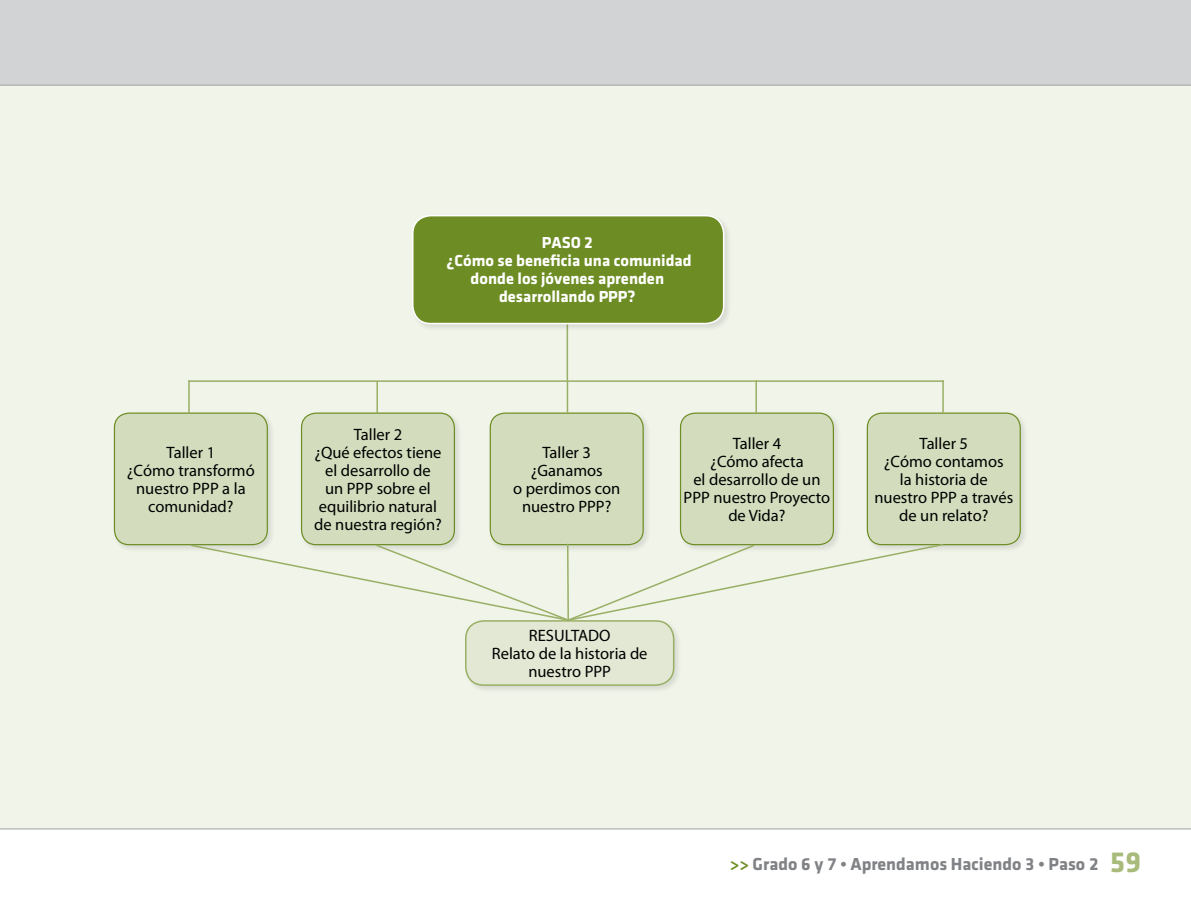
<style>
.page{position:relative;width:1191px;height:915px;background:#fff}
.page>*{position:absolute;margin:0;border:0;box-sizing:border-box;transform-origin:0 0}
.t1{font:700 18px "Klavika";color:#808285}
.t2{font:16.5px/18px "Myriad Pro";color:#000;text-align:center}
.t3{font:700 16.5px/18px "Klavika";color:#fff;text-align:center}
.s1{color:#6d8d24}
.s2{font-size:30px;color:#a8bb7b}
</style>
<div class="page">
<div style="left:0;top:0;width:1191px;height:86px;background:#d1d3d4"></div>
<div style="left:0;top:85px;width:1191px;height:743px;background:#f0f4e9"></div>
<hr style="left:566px;top:324px;width:2px;height:56px;background:#99af65">
<div style="left:113px;top:410px;width:163px;height:142px;background:#000;opacity:.1"></div>
<div style="left:114px;top:413px;width:153px;height:131px;background:#d3ddbd;border-radius:15px"></div>
<div style="left:114px;top:412px;width:154px;height:133px;border:1px solid #6d8d24;border-radius:15px"></div>
<div style="left:678px;top:410px;width:163px;height:142px;background:#000;opacity:.1"></div>
<div style="left:680px;top:413px;width:153px;height:131px;background:#d3ddbd;border-radius:15px"></div>
<div style="left:680px;top:412px;width:154px;height:133px;border:1px solid #6d8d24;border-radius:15px"></div>
<div style="left:865px;top:410px;width:163px;height:142px;background:#000;opacity:.1"></div>
<div style="left:867px;top:413px;width:153px;height:131px;background:#d3ddbd;border-radius:15px"></div>
<div style="left:866px;top:412px;width:154px;height:133px;border:1px solid #6d8d24;border-radius:15px"></div>
<div style="left:300px;top:410px;width:163px;height:142px;background:#000;opacity:.1"></div>
<div style="left:301px;top:413px;width:153px;height:131px;background:#d3ddbd;border-radius:15px"></div>
<div style="left:301px;top:412px;width:154px;height:133px;border:1px solid #6d8d24;border-radius:15px"></div>
<div style="left:488px;top:410px;width:163px;height:142px;background:#000;opacity:.1"></div>
<div style="left:490px;top:413px;width:153px;height:131px;background:#d3ddbd;border-radius:15px"></div>
<div style="left:490px;top:412px;width:154px;height:133px;border:1px solid #6d8d24;border-radius:15px"></div>
<hr style="left:188px;top:380px;width:2px;height:33px;background:#99af65">
<hr style="left:942px;top:380px;width:1px;height:32px;background:#99af65">
<hr style="left:755px;top:380px;width:2px;height:32px;background:#99af65">
<hr style="left:567px;top:380px;width:1px;height:32px;background:#99af65">
<hr style="left:376px;top:381px;width:2px;height:32px;background:#99af65">
<hr style="left:188px;top:380px;width:755px;height:2px;background:#99af65">
<div style="left:411px;top:213px;width:321px;height:119px;background:#e7ebe0"></div>
<div style="left:413px;top:215px;width:310px;height:108px;background:#6d8d24;border-radius:18px"></div>
<div style="left:412px;top:215px;width:312px;height:109px;border:2px solid #fff;border-radius:18px"></div>
<div style="left:464px;top:618px;width:218px;height:75px;background:#000;opacity:.1"></div>
<div style="left:466px;top:620px;width:207px;height:65px;background:#e2e8d3;border-radius:18px"></div>
<div style="left:465px;top:620px;width:209px;height:65px;border:2px solid #99af65;border-radius:18px"></div>
<svg style="left:189px;top:542px;width:755px;height:80px;background:#e9eedf"></svg>
<p class="t2" style="left:127px;top:443px;width:129px">Taller 1<br>¿Cómo transformó nuestro PPP a la comunidad?</p>
<p class="t3" style="left:446px;top:233px;width:247px">PASO 2<br>¿Cómo se beneficia una comunidad donde los jóvenes aprenden desarrollando PPP?</p>
<p class="t2" style="left:314px;top:425px;width:129px">Taller 2<br>¿Qué efectos tiene el desarrollo de un PPP sobre el equilibrio natural de nuestra región?</p>
<p class="t2" style="left:513px;top:443px;width:108px">Taller 3 ¿Ganamos<br>o perdimos con nuestro PPP?</p>
<p class="t2" style="left:683px;top:434px;width:148px">Taller 4<br>¿Cómo afecta<br>el desarrollo de un<br>PPP nuestro Proyecto de Vida?</p>
<p class="t2" style="left:874px;top:434px;width:140px">Taller 5<br>¿Cómo contamos<br>la historia de nuestro PPP a través de un relato?</p>
<p class="t2" style="left:492px;top:626px;width:157px">RESULTADO<br>Relato de la historia de nuestro PPP</p>
<p class="t1" style="left:730px;top:854px;width:413px"><span class="s1">&gt;&gt;</span> Grado 6 y 7 • Aprendamos Haciendo 3 • Paso 2 <span class="s2">59</span></p>
</div>
